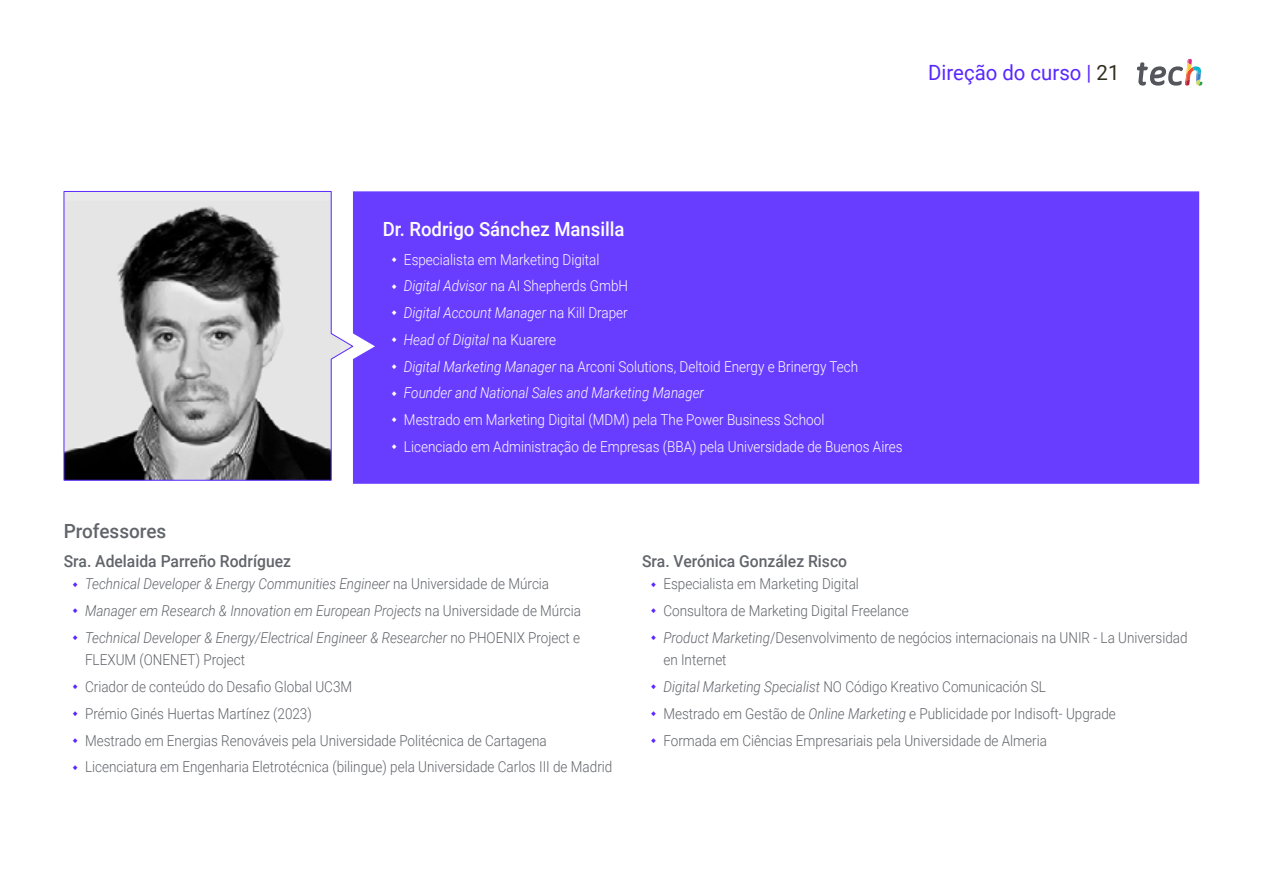
<style>
.page{position:relative;width:1263px;height:893px;background:#fff}
.page>*{position:absolute;margin:0;border:0;box-sizing:border-box;transform-origin:0 0}
.t1{font:21px "Roboto";color:#5927ff}
.t2{font:500 19.5px "Roboto";color:#fff;scale:.95 1}
.t3{font:500 19.5px "Roboto";color:#61646a}
.t4{font:500 16.5px "Roboto";color:#61646a;scale:.95 1}
.t5{font:300 15px/26.7px "Roboto";color:#61646a;scale:.9 1}
.t6{font:italic 300 15px/26.7px "Roboto";color:#fff;scale:.9 1}
.t7{font:italic 300 15px/26.7px "Roboto";color:#61646a;scale:.9 1}
.t8{font:300 15px/26.7px "Roboto";color:#fff;scale:.9 1}
.s1{color:#312e20}
.s2{font-style:normal}
.s3{font-style:italic}
</style>
<div class="page">
<div style="left:353px;top:191px;width:846px;height:293px;background:#693dff"></div>
<svg style="left:64px;top:191px;width:289px;height:290px;background:#a7a7a9"></svg>
<svg style="left:1137px;top:59px;width:65px;height:27px"></svg>
<svg style="left:392px;top:257px;width:5px;height:5px"></svg>
<svg style="left:392px;top:284px;width:5px;height:5px"></svg>
<svg style="left:392px;top:310px;width:5px;height:5px"></svg>
<svg style="left:392px;top:337px;width:5px;height:5px"></svg>
<svg style="left:392px;top:364px;width:5px;height:5px"></svg>
<svg style="left:392px;top:391px;width:5px;height:5px"></svg>
<svg style="left:392px;top:417px;width:5px;height:5px"></svg>
<svg style="left:392px;top:444px;width:5px;height:5px"></svg>
<h2 class="t3" style="left:64px;top:517px;width:104px">Professores</h2>
<h1 class="t1" style="left:928px;top:57px;width:193px">Direção do curso | <span class="s1">21</span></h1>
<h2 class="t2" style="left:383px;top:215px;width:256px">Dr. Rodrigo Sánchez Mansilla</h2>
<p class="t6" style="left:404px;top:245px;width:506px"><span class="s2">Especialista em Marketing Digital<br></span>Digital Advisor <span class="s2">na AI Shepherds GmbH<br></span>Digital Account Manager <span class="s2">na Kill Draper<br></span>Head of Digital <span class="s2">na Kuarere<br></span>Digital Marketing Manager <span class="s2">na Arconi Solutions, Deltoid Energy e Brinergy Tech </span>Founder and National Sales and Marketing Manager</p>
<p class="t8" style="left:404px;top:406px;width:555px">Mestrado em Marketing Digital (MDM) pela The Power Business School<br>Licenciado em Administração de Empresas (BBA) pela Universidade de Buenos Aires</p>
<p class="t4" style="left:64px;top:550px;width:241px">Sra. Adelaida Parreño Rodríguez</p>
<p class="t7" style="left:85px;top:570px;width:552px">Technical Developer &amp; Energy Communities Engineer <span class="s2">na Universidade de Múrcia<br></span>Manager em Research &amp; Innovation em European Projects <span class="s2">na Universidade de Múrcia<br></span>Technical Developer &amp; Energy/Electrical Engineer &amp; Researcher <span class="s2">no PHOENIX Project e</span></p>
<p class="t5" style="left:85px;top:646px;width:587px">FLEXUM (ONENET) Project<br>Criador de conteúdo do Desafio Global UC3M<br>Prémio Ginés Huertas Martínez (2023)<br>Mestrado em Energias Renováveis pela Universidade Politécnica de Cartagena Licenciatura em Engenharia Eletrotécnica (bilingue) pela Universidade Carlos III de Madrid</p>
<p class="t4" style="left:642px;top:550px;width:217px">Sra. Verónica González Risco</p>
<p class="t5" style="left:663px;top:570px;width:584px">Especialista em Marketing Digital<br>Consultora de Marketing Digital Freelance<br><span class="s3">Product Marketing</span>/Desenvolvimento de negócios internacionais na UNIR - La Universidad</p>
<p class="t5" style="left:663px;top:646px;width:504px">en Internet<br><span class="s3">Digital Marketing Specialist</span> NO Código Kreativo Comunicación SL<br>Mestrado em Gestão de <span class="s3">Online Marketing</span> e Publicidade por Indisoft- Upgrade Formada em Ciências Empresariais pela Universidade de Almeria</p>
</div>
